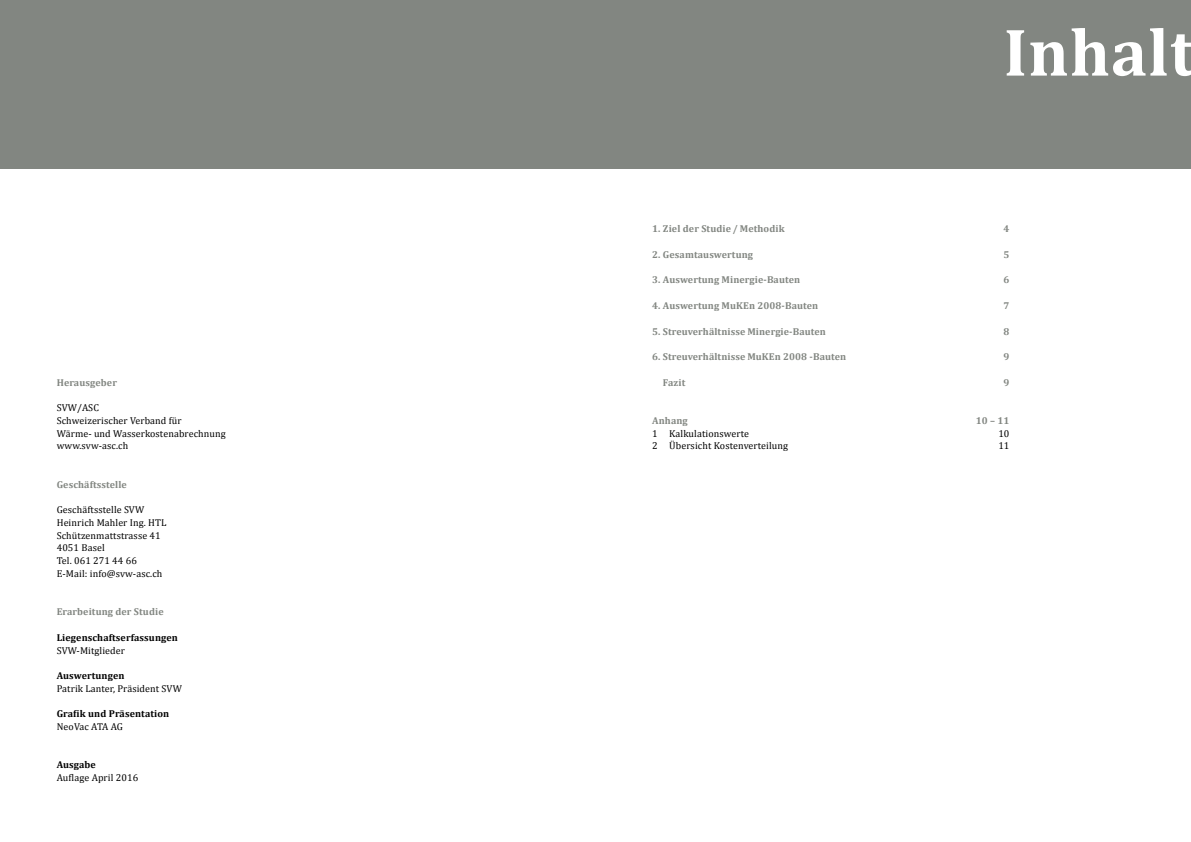
<style>
.page{position:relative;width:1191px;height:842px;background:#fff}
.page>*{position:absolute;margin:0;border:0;box-sizing:border-box;transform-origin:0 0}
.t1{font:700 68px "Cambria";letter-spacing:.01em;color:#fff}
.t2{font:10px/12.8px "Cambria";letter-spacing:.01em;color:#000}
.t3{font:700 10px "Cambria";letter-spacing:.01em;color:#828681}
.t4{font:700 10px "Cambria";letter-spacing:.01em;color:#000}
</style>
<div class="page">
<div style="left:0;top:0;width:1191px;height:169px;background:#828681"></div>
<p class="t3" style="left:57px;top:375px;width:62px">Herausgeber</p>
<p class="t2" style="left:57px;top:401px;width:170px">SVW/ASC<br>Schweizerischer Verband für<br>Wärme- und Wasserkostenabrechnung www.svw-asc.ch</p>
<p class="t3" style="left:57px;top:477px;width:72px">Geschäftsstelle</p>
<p class="t2" style="left:57px;top:503px;width:111px">Geschäftsstelle SVW<br>Heinrich Mahler Ing. HTL<br>Schützenmattstrasse 41<br>4051 Basel<br>Tel. 061 271 44 66<br>E-Mail: info@svw-asc.ch</p>
<p class="t3" style="left:57px;top:605px;width:108px">Erarbeitung der Studie</p>
<p class="t4" style="left:57px;top:630px;width:123px">Liegenschaftserfassungen</p>
<p class="t2" style="left:57px;top:644px;width:70px">SVW-Mitglieder</p>
<p class="t4" style="left:57px;top:668px;width:69px">Auswertungen</p>
<p class="t2" style="left:57px;top:682px;width:127px">Patrik Lanter, Präsident SVW</p>
<p class="t4" style="left:57px;top:707px;width:114px">Grafik und Präsentation</p>
<p class="t2" style="left:57px;top:720px;width:68px">NeoVac ATA AG</p>
<p class="t4" style="left:57px;top:758px;width:41px">Ausgabe</p>
<p class="t2" style="left:57px;top:771px;width:83px">Auflage April 2016</p>
<h1 class="t1" style="left:1003px;top:4px;width:192px">Inhalt</h1>
<p class="t3" style="left:652px;top:222px;width:134px">1. Ziel der Studie / Methodik</p>
<p class="t3" style="left:1003px;top:222px;width:7px">4</p>
<p class="t3" style="left:652px;top:247px;width:102px">2. Gesamtauswertung</p>
<p class="t3" style="left:1003px;top:247px;width:7px">5</p>
<p class="t3" style="left:652px;top:273px;width:149px">3. Auswertung Minergie-Bauten</p>
<p class="t3" style="left:1003px;top:273px;width:7px">6</p>
<p class="t3" style="left:652px;top:299px;width:167px">4. Auswertung MuKEn 2008-Bauten</p>
<p class="t3" style="left:1003px;top:299px;width:7px">7</p>
<p class="t3" style="left:652px;top:324px;width:175px">5. Streuverhältnisse Minergie-Bauten</p>
<p class="t3" style="left:1003px;top:324px;width:7px">8</p>
<p class="t3" style="left:652px;top:350px;width:196px">6. Streuverhältnisse MuKEn 2008 -Bauten</p>
<p class="t3" style="left:1003px;top:350px;width:7px">9</p>
<p class="t3" style="left:663px;top:375px;width:24px">Fazit</p>
<p class="t3" style="left:1003px;top:375px;width:7px">9</p>
<p class="t3" style="left:652px;top:413px;width:37px">Anhang</p>
<p class="t3" style="left:975px;top:413px;width:35px">10 – 11</p>
<p class="t2" style="left:652px;top:427px;width:98px">1 Kalkulationswerte</p>
<p class="t2" style="left:998px;top:427px;width:13px">10</p>
<p class="t2" style="left:652px;top:439px;width:137px">2 Übersicht Kostenverteilung</p>
<p class="t2" style="left:998px;top:439px;width:13px">11</p>
</div>
